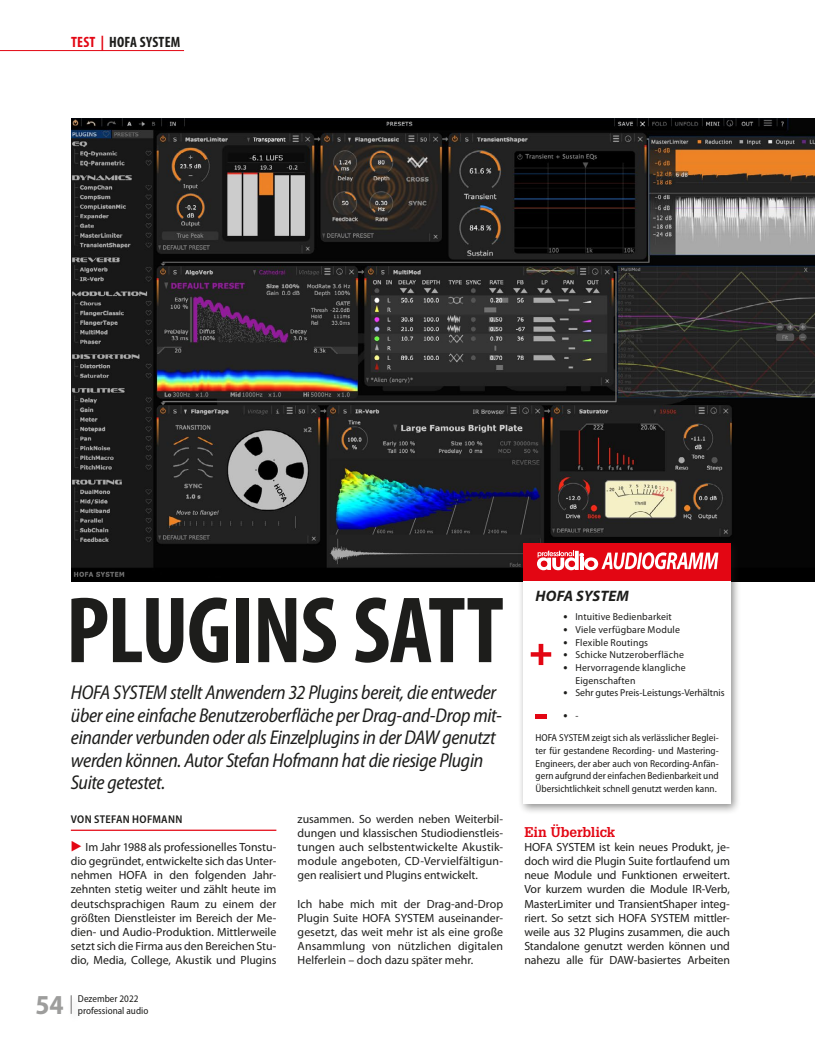
<style>
.page{position:relative;width:815px;height:1053px;background:#fff}
.page>*{position:absolute;margin:0;border:0;box-sizing:border-box;transform-origin:0 0}
.t1{font:700 condensed 95px "Myriad Pro";letter-spacing:-.015em;color:#1d1d1b}
.t2{font:700 semi-condensed 27.5px "Myriad Pro";color:#9d9d9c}
.t3{font:italic semi-condensed 20px/22.5px "Myriad Pro";letter-spacing:-.015em;color:#1d1d1b}
.t4{font:italic 700 15.12px "Myriad Pro";letter-spacing:.01em;color:#1d1d1b}
.t5{font:700 condensed 15px "Myriad Pro";letter-spacing:.02em;color:#1d1d1b}
.t6{font:700 13.75px "Glypha LT Std";color:#e30613}
.t7{font:700 12.5px "Myriad Pro";color:#1d1d1b}
.t8{font:11.88px/14.1px "Myriad Pro";color:#1d1d1b;text-align:justify}
.t9{font:600 semi-condensed 11.25px "Myriad Pro";letter-spacing:.03em;color:#1d1d1b}
.t10{font:semi-condensed 10.12px/12.6px "Myriad Pro";color:#1d1d1b;text-align:justify}
.t11{font:10.12px/12.6px "Myriad Pro";letter-spacing:.015em;color:#1d1d1b}
.t12{font:10.12px "Myriad Pro";letter-spacing:-.005em;color:#1d1d1b}
.t13{font:semi-condensed 10px/11.9px "Myriad Pro";color:#1d1d1b}
.s1{color:#e30613}
.s2{font-family:"European Pi Three";font-size:13.75px;color:#e30613}
.s3{font-weight:700;font-size:12.5px}
.s4{font-weight:400;font-size:10.12px}
</style>
<div class="page">
<svg style="left:71px;top:995px;width:1px;height:18px"></svg>
<hr style="left:0;top:50px;width:184px;height:1px;background:#e30613">
<img style="left:72px;top:119px;width:743px;height:462px">
<hr style="left:71px;top:829px;width:205px;height:1px;background:#e30613">
<div style="left:518px;top:538px;width:224px;height:276px;background:#1d1d1b;opacity:.5"></div>
<div style="left:523px;top:543px;width:208px;height:260px;background:#fff"></div>
<div style="left:523px;top:543px;width:208px;height:38px;background:#e30613"></div>
<svg style="left:537px;top:550px;width:181px;height:20px"></svg>
<svg style="left:531px;top:643px;width:20px;height:22px"></svg>
<div style="left:535px;top:713px;width:12px;height:5px;background:#e30613"></div>
<p class="t5" style="left:71px;top:32px;width:111px"><span class="s1">TEST |</span> HOFA SYSTEM</p>
<h1 class="t1" style="left:66px;top:571px;width:439px">PLUGINS SATT</h1>
<p class="t3" style="left:71px;top:681px;width:432px">HOFA SYSTEM stellt Anwendern 32 Plugins bereit, die entweder über eine einfache Benutzeroberfläche per Drag-and-Drop mit&shy;einander verbunden oder als Einzelplugins in der DAW genutzt werden können. Autor Stefan Hofmann hat die riesige Plugin Suite getestet.</p>
<p class="t9" style="left:71px;top:811px;width:113px">VON STEFAN HOFMANN</p>
<p class="t8" style="left:71px;top:839px;width:207px"><span class="s2">E</span> Im Jahr 1988 als professionelles Tonstu&shy;dio gegründet, entwickelte sich das Unter&shy;nehmen HOFA in den folgenden Jahr&shy;zehnten stetig weiter und zählt heute im deutschsprachigen Raum zu einem der größten Dienstleister im Bereich der Me&shy;dien- und Audio-Produktion. Mittlerweile setzt sich die Firma aus den Bereichen Stu&shy;dio, Media, College, Akustik und Plugins</p>
<h2 class="t2" style="left:35px;top:989px;width:30px">54</h2>
<p class="t13" style="left:78px;top:992px;width:72px">Dezember 2022 professional audio</p>
<p class="t8" style="left:298px;top:811px;width:207px">zusammen. So werden neben Weiterbil&shy;dungen und klassischen Studiodienstleis&shy;tungen auch selbstentwickelte Akustik&shy;module angeboten, CD-Vervielfältigun&shy;gen realisiert und Plugins entwickelt.</p>
<p class="t8" style="left:298px;top:896px;width:207px">Ich habe mich mit der Drag-and-Drop Plugin Suite HOFA SYSTEM auseinander&shy;gesetzt, das weit mehr ist als eine große Ansammlung von nützlichen digitalen Helferlein – doch dazu später mehr.</p>
<p class="t4" style="left:536px;top:586px;width:95px">HOFA SYSTEM</p>
<p class="t11" style="left:564px;top:610px;width:110px"><span class="s3">•</span> Intuitive Bedienbarkeit</p>
<p class="t11" style="left:564px;top:623px;width:118px"><span class="s3">•</span> Viele verfügbare Module</p>
<p class="t11" style="left:564px;top:635px;width:86px"><span class="s3">•</span> Flexible Routings</p>
<p class="t11" style="left:564px;top:648px;width:122px"><span class="s3">•</span> Schicke Nutzeroberfläche</p>
<p class="t11" style="left:575px;top:661px;width:112px;text-indent:-12px"><span class="s3">•</span> Hervorragende klangliche<br>Eigenschaften</p>
<p class="t12" style="left:564px;top:686px;width:162px"><span class="s3">•</span> Sehr gutes Preis-Leistungs-Verhältnis</p>
<p class="t7" style="left:564px;top:706px;width:16px">• <span class="s4">-</span></p>
<p class="t10" style="left:536px;top:731px;width:185px">HOFA SYSTEM zeigt sich als verlässlicher Beglei&shy;ter für gestandene Recording- und Mastering-Engineers, der aber auch von Recording-Anfän&shy;gern aufgrund der einfachen Bedienbarkeit und Übersichtlichkeit schnell genutzt werden kann.</p>
<p class="t6" style="left:524px;top:823px;width:92px">Ein Überblick</p>
<p class="t8" style="left:524px;top:839px;width:207px">HOFA SYSTEM ist kein neues Produkt, je&shy;doch wird die Plugin Suite fortlaufend um neue Module und Funktionen erweitert.<br>Vor kurzem wurden die Module IR-Verb, MasterLimiter und TransientShaper integ&shy;riert. So setzt sich HOFA SYSTEM mittler&shy;weile aus 32 Plugins zusammen, die auch Standalone genutzt werden können und nahezu alle für DAW-basiertes Arbeiten</p>
</div>
